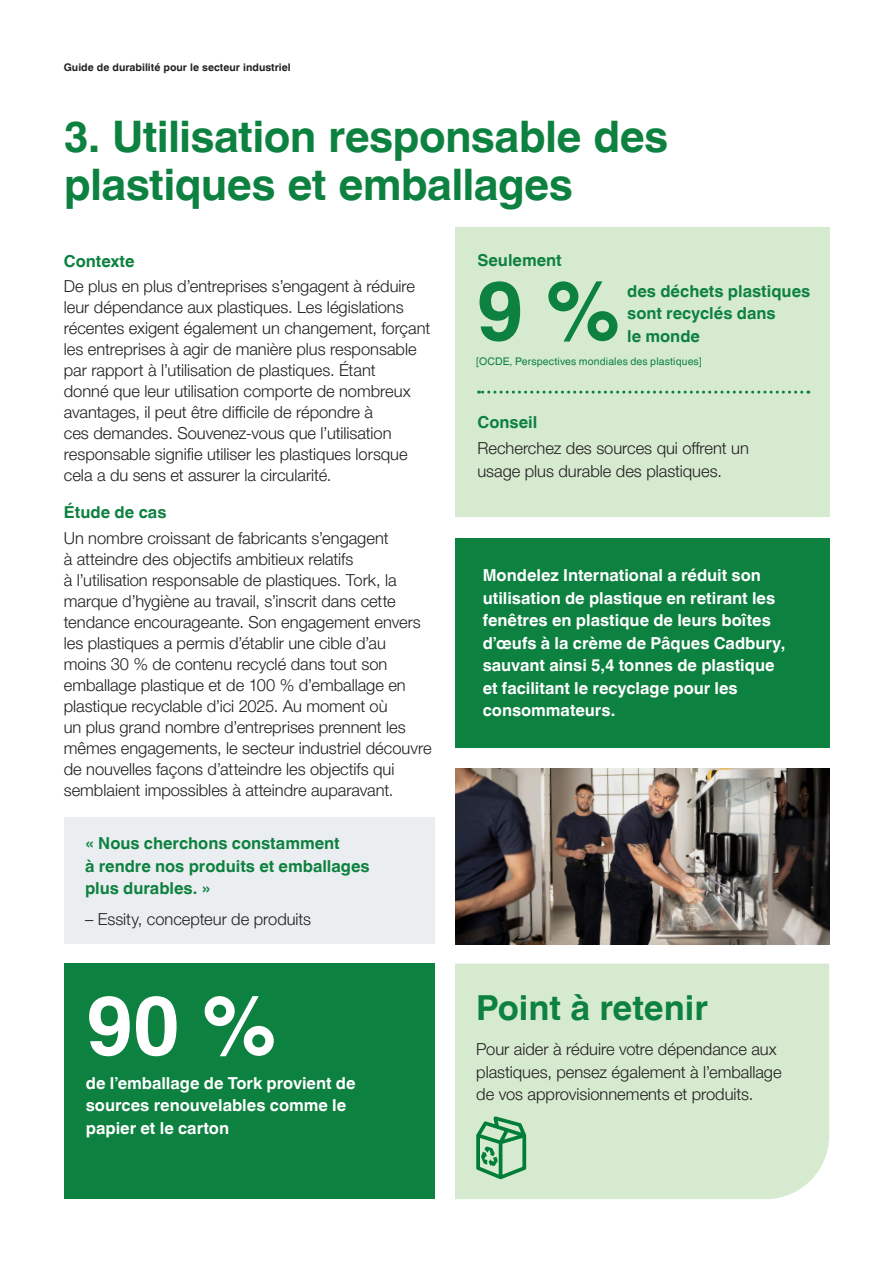
<style>
.page{position:relative;width:893px;height:1263px;background:#fff}
.page>*{position:absolute;margin:0;border:0;box-sizing:border-box;transform-origin:0 0}
.Text{font:700 82.5px "Helvetica World";color:#fff}
.Text-2{font:700 82.5px "Helvetica World";color:#0d8140}
.Main_heading{font:700 43.5px/48px "Helvetica World";letter-spacing:-.015em;color:#0d8140}
.leavel_2_heading{font:700 34.5px "Helvetica World";color:#0d8140}
.Text-3{font:16.5px/21px "Helvetica Neue World 45 Lt";color:#231f20}
.Text-4{font:700 16.5px/22.5px "Helvetica World";color:#fff}
.Text-5{font:700 16.5px/22.5px "Helvetica World";color:#0d8140}
.leavel_2_heading-2{font:700 16.5px "Helvetica World";color:#0d8140}
.Text-6{font:10.5px "Helvetica World";letter-spacing:.015em;color:#0d8140}
.Page_header{font:700 10.5px "Helvetica World";color:#231f20}
</style>
<div class="page">
<img style="left:455px;top:768px;width:374px;height:176px">
<div style="left:455px;top:227px;width:374px;height:290px;background:#d6ead0"></div>
<div style="left:64px;top:963px;width:370px;height:236px;background:#0d8140"></div>
<div style="left:455px;top:538px;width:374px;height:209px;background:#0d8140"></div>
<div style="left:64px;top:818px;width:370px;height:126px;background:#ebeef0"></div>
<div style="left:455px;top:963px;width:374px;height:236px;background:#d6ead0"></div>
<svg style="left:479px;top:391px;width:323px;height:3px"></svg>
<svg style="left:476px;top:1116px;width:50px;height:63px;background:#83bf94"></svg>
<p class="Page_header" style="left:64px;top:62px;width:229px">Guide de durabilité pour le secteur industriel</p>
<p class="Main_heading" style="left:64px;top:113px;width:606px">3. Utilisation responsable des plastiques et emballages</p>
<p class="leavel_2_heading-2" style="left:64px;top:251px;width:72px">Contexte</p>
<p class="Text-3" style="left:64px;top:276px;width:368px">De plus en plus d’entreprises s’engagent à réduire leur dépendance aux plastiques. Les législations récentes exigent également un changement, forçant les entreprises à agir de manière plus responsable par rapport à l’utilisation de plastiques. Étant<br>donné que leur utilisation comporte de nombreux avantages, il peut être difficile de répondre à<br>ces demandes. Souvenez-vous que l’utilisation responsable signifie utiliser les plastiques lorsque cela a du sens et assurer la circularité.</p>
<p class="leavel_2_heading-2" style="left:64px;top:503px;width:104px">Étude de cas</p>
<p class="Text-3" style="left:64px;top:527px;width:369px">Un nombre croissant de fabricants s’engagent<br>à atteindre des objectifs ambitieux relatifs<br>à l’utilisation responsable de plastiques. Tork, la marque d’hygiène au travail, s’inscrit dans cette tendance encourageante. Son engagement envers les plastiques a permis d’établir une cible d’au moins 30 % de contenu recyclé dans tout son emballage plastique et de 100 % d’emballage en plastique recyclable d’ici 2025. Au moment où<br>un plus grand nombre d’entreprises prennent les mêmes engagements, le secteur industriel découvre de nouvelles façons d’atteindre les objectifs qui semblaient impossibles à atteindre auparavant.</p>
<p class="Text-5" style="left:85px;top:832px;width:286px">« Nous cherchons constamment<br>à rendre nos produits et emballages plus durables. »</p>
<p class="Text-3" style="left:85px;top:909px;width:228px">– Essity, concepteur de produits</p>
<p class="Text" style="left:86px;top:978px;width:193px">90 %</p>
<p class="Text-4" style="left:86px;top:1071px;width:271px">de l’emballage de Tork provient de sources renouvelables comme le papier et le carton</p>
<p class="Text-5" style="left:477px;top:249px;width:86px">Seulement</p>
<p class="Text-2" style="left:476px;top:263px;width:146px">9 %</p>
<p class="Text-5" style="left:627px;top:280px;width:185px">des déchets plastiques sont recyclés dans</p>
<p class="Text-5" style="left:627px;top:325px;width:74px">le monde</p>
<p class="Text-6" style="left:476px;top:355px;width:227px">[OCDE, Perspectives mondiales des plastiques]</p>
<p class="leavel_2_heading-2" style="left:477px;top:412px;width:61px">Conseil</p>
<p class="Text-3" style="left:477px;top:437px;width:273px;line-height:22.5px">Recherchez des sources qui offrent un usage plus durable des plastiques.</p>
<p class="Text-4" style="left:483px;top:564px;width:304px">Mondelez International a réduit son utilisation de plastique en retirant les fenêtres en plastique de leurs boîtes d’œufs à la crème de Pâques Cadbury, sauvant ainsi 5,4 tonnes de plastique et facilitant le recyclage pour les consommateurs.</p>
<p class="leavel_2_heading" style="left:476px;top:988px;width:233px">Point à retenir</p>
<p class="Text-3" style="left:476px;top:1038px;width:307px;line-height:22.5px">Pour aider à réduire votre dépendance aux plastiques, pensez également à l’emballage de vos approvisionnements et produits.</p>
</div>
